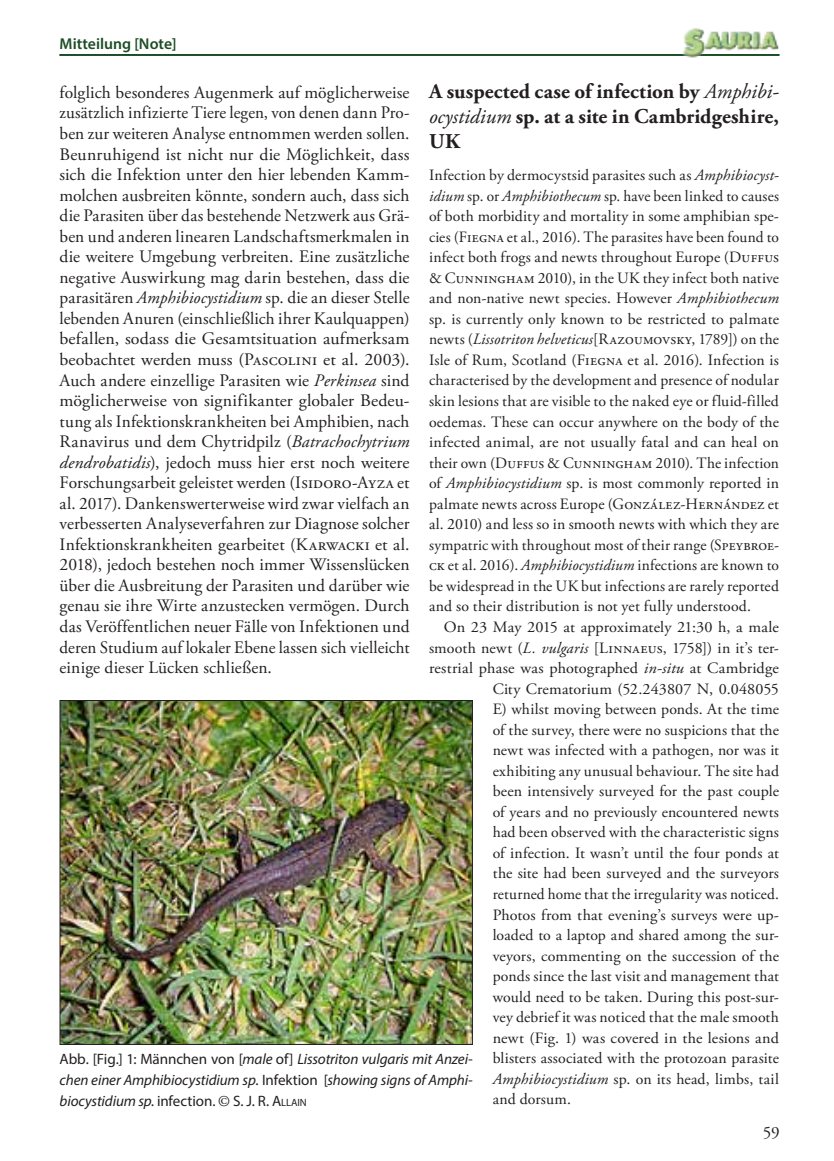
<style>
.page{position:relative;width:834px;height:1161px;background:#fff}
.page>*{position:absolute;margin:0;border:0;box-sizing:border-box;transform-origin:0 0}
.t1{font:700 21px/25.2px "Adobe Garamond Pro";letter-spacing:.005em;color:#231f20;text-align:justify}
.t2{font:17.5px/20.5px "Adobe Garamond Pro";letter-spacing:-.005em;color:#231f20;text-align:justify}
.t3{font:17.15px "Adobe Garamond Pro";color:#231f20}
.t4{font:15.75px/20.5px "Adobe Garamond Pro";letter-spacing:.005em;color:#231f20;text-align:justify}
.t5{font:600 15.75px "Myriad Pro";color:#1c4d25}
.t6{font:italic 15.05px/21px "Myriad Pro";letter-spacing:-.005em;color:#231f20;text-align:justify}
.s1{font-style:italic}
.s2{font-weight:400;font-style:italic}
.s3{font-style:normal}
.s4{font-family:"Adobe Garamond Pro";font-style:normal}
.s5{font-style:normal;font-size:10.5px}
</style>
<div class="page">
<img style="left:682px;top:28px;width:97px;height:30px">
<hr style="left:60px;top:54px;width:719px;height:2px;background:#1c4d25">
<img style="left:62px;top:702px;width:408px;height:341px">
<div style="left:60px;top:700px;width:412px;height:345px;border:1px solid #231f20"></div>
<p class="t5" style="left:60px;top:34px;width:118px">Mitteilung [Note]</p>
<p class="t2" style="left:60px;top:83px;width:351px">folglich besonderes Augenmerk auf möglicherweise zusätzlich infizierte Tiere legen, von denen dann Pro&shy;ben zur weiteren Analyse entnommen werden sollen.<br>Beunruhigend ist nicht nur die Möglichkeit, dass sich die Infektion unter den hier lebenden Kamm&shy;molchen ausbreiten könnte, sondern auch, dass sich die Parasiten über das bestehende Netzwerk aus Grä&shy;ben und anderen linearen Landschaftsmerkmalen in die weitere Umgebung verbreiten. Eine zusätzliche negative Auswirkung mag darin bestehen, dass die parasitären <span class="s1">Amphibiocystidium</span> sp. die an dieser Stelle lebenden Anuren (einschließlich ihrer Kaulquappen) befallen, sodass die Gesamtsituation aufmerksam beobachtet werden muss (Pascolini et al. 2003).<br>Auch andere einzellige Parasiten wie <span class="s1">Perkinsea</span> sind möglicherweise von signifikanter globaler Bedeu&shy;tung als Infektionskrankheiten bei Amphibien, nach Ranavirus und dem Chytridpilz (<span class="s1">Batrachochytrium dendrobatidis</span>), jedoch muss hier erst noch weitere Forschungsarbeit geleistet werden (Isidoro-Ayza et al. 2017). Dankenswerterweise wird zwar vielfach an verbesserten Analyseverfahren zur Diagnose solcher Infektionskrankheiten gearbeitet (Karwacki et al.<br>2018), jedoch bestehen noch immer Wissenslücken über die Ausbreitung der Parasiten und darüber wie genau sie ihre Wirte anzustecken vermögen. Durch das Veröffentlichen neuer Fälle von Infektionen und deren Studium auf lokaler Ebene lassen sich vielleicht einige dieser Lücken schließen.</p>
<h1 class="t1" style="left:429px;top:79px;width:351px">A suspected case of infection by <span class="s2">Amphibi&shy;ocystidium</span> sp. at a site in Cambridgeshire, UK</h1>
<p class="t4" style="left:429px;top:165px;width:351px">Infection by dermocystsid parasites such as <span class="s1">Amphibiocyst&shy;idium</span> sp. or <span class="s1">Amphibiothecum</span> sp. have been linked to causes of both morbidity and mortality in some amphibian spe&shy;cies (Fiegna et al., 2016). The parasites have been found to infect both frogs and newts throughout Europe (Duffus &amp; Cunningham 2010), in the UK they infect both native and non-native newt species. However <span class="s1">Amphibiothecum </span>sp. is currently only known to be restricted to palmate newts (<span class="s1">Lissotriton helveticus</span>[Razoumovsky, 1789]) on the Isle of Rum, Scotland (Fiegna et al. 2016). Infection is characterised by the development and presence of nodular skin lesions that are visible to the naked eye or fluid-filled oedemas. These can occur anywhere on the body of the infected animal, are not usually fatal and can heal on their own (Duffus &amp; Cunningham 2010). The infection of <span class="s1">Amphibiocystidium</span> sp. is most commonly reported in palmate newts across Europe (González-Hernández et al. 2010) and less so in smooth newts with which they are sympatric with throughout most of their range (Speybroe&shy;ck et al. 2016). <span class="s1">Amphibiocystidium</span> infections are known to be widespread in the UK but infections are rarely reported and so their distribution is not yet fully understood.</p>
<p class="t4" style="left:444px;top:617px;width:336px">On 23 May 2015 at approximately 21:30 h, a male</p>
<p class="t4" style="left:429px;top:638px;width:351px">smooth newt (<span class="s1">L. vulgaris</span> [Linnaeus, 1758]) in it’s ter-</p>
<p class="t4" style="left:429px;top:658px;width:351px">restrial phase was photographed <span class="s1">in-situ</span> at Cambridge</p>
<p class="t4" style="left:492px;top:679px;width:288px">City Crematorium (52.243807 N, 0.048055</p>
<p class="t4" style="left:492px;top:699px;width:288px">E) whilst moving between ponds. At the time</p>
<p class="t4" style="left:492px;top:720px;width:288px">of the survey, there were no suspicions that the</p>
<p class="t4" style="left:492px;top:740px;width:288px">newt was infected with a pathogen, nor was it</p>
<p class="t4" style="left:492px;top:761px;width:288px">exhibiting any unusual behaviour. The site had</p>
<p class="t4" style="left:492px;top:781px;width:288px">been intensively surveyed for the past couple</p>
<p class="t4" style="left:492px;top:802px;width:288px">of years and no previously encountered newts</p>
<p class="t4" style="left:492px;top:823px;width:288px">had been observed with the characteristic signs</p>
<p class="t4" style="left:492px;top:843px;width:288px">of infection. It wasn’t until the four ponds at</p>
<p class="t4" style="left:492px;top:864px;width:288px">the site had been surveyed and the surveyors</p>
<p class="t4" style="left:492px;top:884px;width:288px">returned home that the irregularity was noticed.</p>
<p class="t4" style="left:492px;top:905px;width:288px">Photos from that evening’s surveys were up-</p>
<p class="t4" style="left:492px;top:925px;width:288px">loaded to a laptop and shared among the sur-</p>
<p class="t4" style="left:492px;top:946px;width:288px">veyors, commenting on the succession of the</p>
<p class="t4" style="left:492px;top:966px;width:288px">ponds since the last visit and management that</p>
<p class="t4" style="left:492px;top:987px;width:288px">would need to be taken. During this post-sur-</p>
<p class="t4" style="left:492px;top:1007px;width:288px">vey debrief it was noticed that the male smooth</p>
<p class="t4" style="left:492px;top:1028px;width:288px">newt (Fig. 1) was covered in the lesions and</p>
<p class="t4" style="left:492px;top:1048px;width:288px">blisters associated with the protozoan parasite</p>
<p class="t4" style="left:492px;top:1069px;width:288px"><span class="s1">Amphibiocystidium</span> sp. on its head, limbs, tail</p>
<p class="t4" style="left:492px;top:1090px;width:80px">and dorsum.</p>
<p class="t6" style="left:60px;top:1048px;width:414px"><span class="s3">Abb. [Fig.] 1: Männchen von [</span>male <span class="s3">of]</span> Lissotriton vulgaris mit Anzei&shy;chen einer Amphibiocystidium sp<span class="s3">. Infektion [</span>showing signs of Amphi&shy;biocystidium sp. <span class="s3">infection.</span> <span class="s4">©</span> <span class="s3">S. J. R.</span> <span class="s3">A</span><span class="s5">llain</span></p>
<p class="t3" style="left:762px;top:1122px;width:18px">59</p>
</div>
